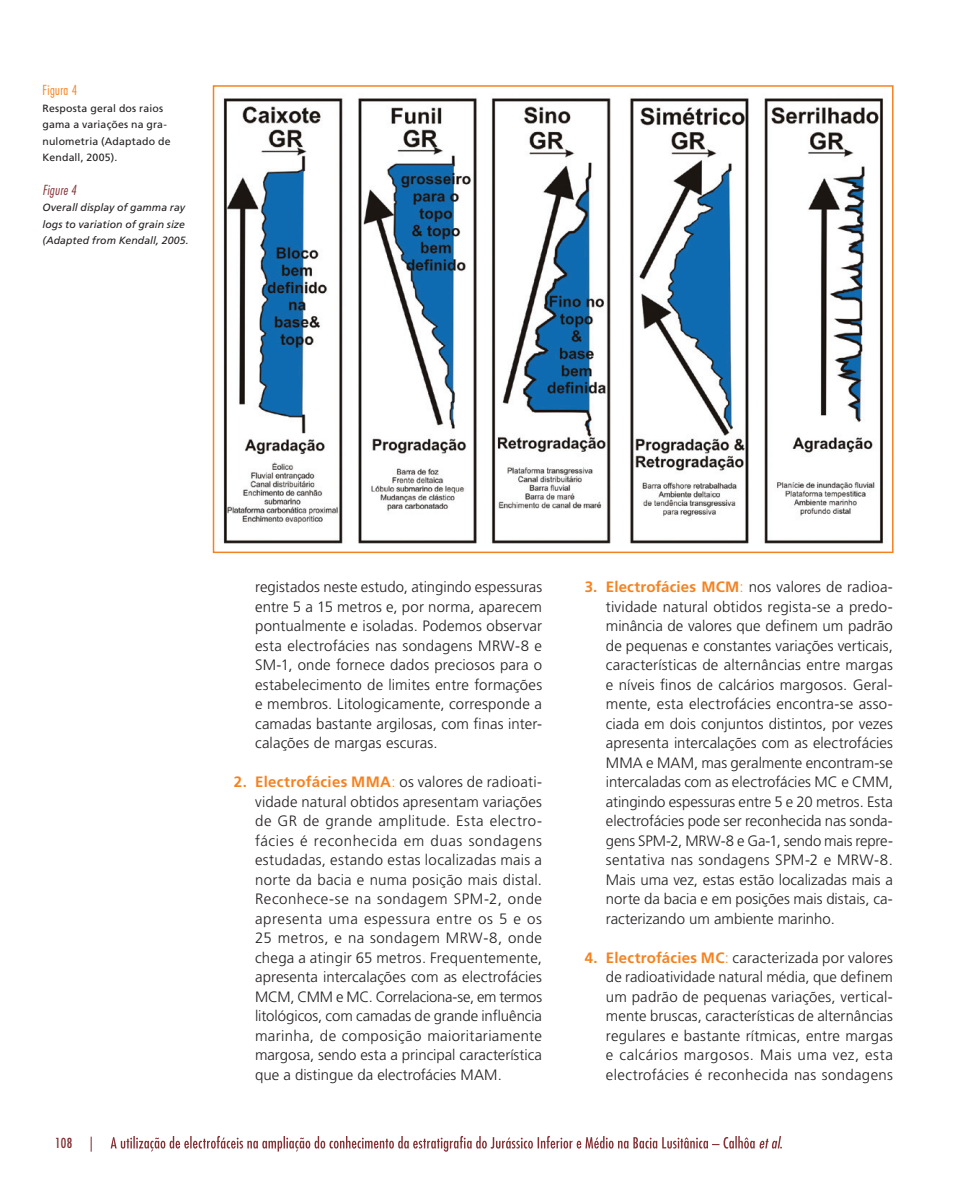
<style>
.page{position:relative;width:978px;height:1191px;background:#fff}
.page>*{position:absolute;margin:0;border:0;box-sizing:border-box;transform-origin:0 0}
.t1{font:300 15px/19.5px "Frutiger LT Std";letter-spacing:.005em;color:#231f20;text-align:justify}
.t2{font:300 condensed 13.5px "Futura Std";letter-spacing:.03em;color:#f58220}
.t3{font:italic 300 condensed 13.5px "Futura Std";letter-spacing:.03em;color:#843034}
.t4{font:condensed 13.5px "Futura Std";color:#843034}
.t5{font:10.5px/16.5px "Frutiger LT Std";letter-spacing:.015em;color:#231f20}
.t6{font:italic 10.5px/16.5px "Frutiger LT Std";letter-spacing:.005em;color:#231f20}
.s1{font-weight:700;color:#f58220}
.s2{color:#f58220}
</style>
<div class="page">
<svg style="left:91px;top:1135px;width:691px;height:16px"></svg>
<img style="left:223px;top:98px;width:661px;height:446px">
<div style="left:213px;top:85px;width:681px;height:468px;border:2px solid #f58220"></div>
<p class="t2" style="left:43px;top:82px;width:36px">Figura 4</p>
<p class="t5" style="left:43px;top:100px;width:130px">Resposta geral dos raios gama a variações na gra&shy;nulometria (Adaptado de<br>Kendall, 2005).</p>
<p class="t3" style="left:43px;top:182px;width:36px">Figure 4</p>
<p class="t6" style="left:43px;top:199px;width:148px">Overall display of gamma ray logs to variation of grain size (Adapted from Kendall, 2005.</p>
<p class="t4" style="left:55px;top:1135px;width:18px">108</p>
<p class="t1" style="left:255px;top:577px;width:289px">registados neste estudo, atingindo espessuras entre 5 a 15 metros e, por norma, aparecem pontualmente e isoladas. Podemos observar esta electrofácies nas sondagens MRW-8 e SM-1, onde fornece dados preciosos para o estabelecimento de limites entre formações e membros. Litologicamente, corresponde a camadas bastante argilosas, com finas inter&shy;calações de margas escuras.</p>
<p class="t1" style="left:255px;top:772px;width:289px;text-indent:-21px"><span class="s1">2. Electrofácies MMA</span><span class="s2">:</span> os valores de radioati&shy;vidade natural obtidos apresentam variações de GR de grande amplitude. Esta electro&shy;fácies é reconhecida em duas sondagens estudadas, estando estas localizadas mais a norte da bacia e numa posição mais distal.<br>Reconhece-se na sondagem SPM-2, onde apresenta uma espessura entre os 5 e os 25 metros, e na sondagem MRW-8, onde chega a atingir 65 metros. Frequentemente, apresenta intercalações com as electrofácies MCM, CMM e MC. Correlaciona-se, em termos litológicos, com camadas de grande influência marinha, de composição maioritariamente margosa, sendo esta a principal característica que a distingue da electrofácies MAM.</p>
<p class="t1" style="left:606px;top:577px;width:289px;text-indent:-21px"><span class="s1">3. Electrofácies MCM</span><span class="s2">:</span> nos valores de radioa&shy;tividade natural obtidos regista-se a predo&shy;minância de valores que definem um padrão de pequenas e constantes variações verticais, características de alternâncias entre margas e níveis finos de calcários margosos. Geral&shy;mente, esta electrofácies encontra-se asso&shy;ciada em dois conjuntos distintos, por vezes apresenta intercalações com as electrofácies MMA e MAM, mas geralmente encontram-se intercaladas com as electrofácies MC e CMM, atingindo espessuras entre 5 e 20 metros. Esta electrofácies pode ser reconhecida nas sonda&shy;gens SPM-2, MRW-8 e Ga-1, sendo mais repre&shy;sentativa nas sondagens SPM-2 e MRW-8.<br>Mais uma vez, estas estão localizadas mais a norte da bacia e em posições mais distais, ca&shy;racterizando um ambiente marinho.</p>
<p class="t1" style="left:606px;top:948px;width:289px;text-indent:-21px"><span class="s1">4. Electrofácies MC</span><span class="s2">:</span> caracterizada por valores de radioatividade natural média, que definem um padrão de pequenas variações, vertical&shy;mente bruscas, características de alternâncias regulares e bastante rítmicas, entre margas e calcários margosos. Mais uma vez, esta electrofácies é reconhecida nas sondagens</p>
</div>
